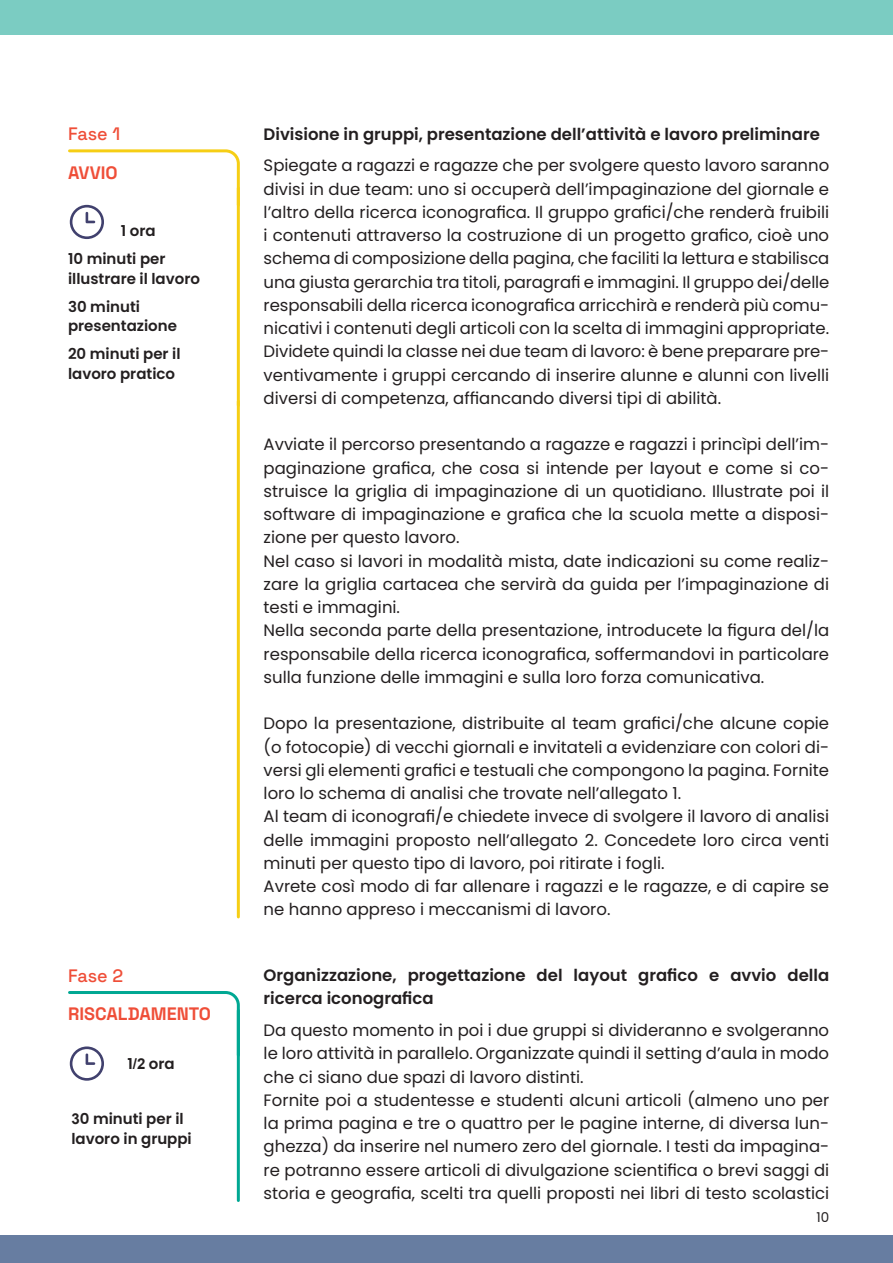
<style>
.page{position:relative;width:893px;height:1263px;background:#fff}
.page>*{position:absolute;margin:0;border:0;box-sizing:border-box;transform-origin:0 0}
.t1{font:300 18px/38.5px "Space Grotesk";color:#ef4e38}
.t2{font:16.5px/23.2px "Poppins";color:#231f20}
.t3{font:600 16.5px/23.2px "Poppins";color:#231f20}
.t4{font:600 15px/28px "Poppins";color:#231f20}
.t5{font:13.5px "Poppins";color:#231f20}
.s1{font-family:"Arial";font-weight:700}
</style>
<div class="page">
<div style="left:0;top:1235px;width:893px;height:28px;background:#677da1"></div>
<div style="left:0;top:0;width:893px;height:35px;background:#7bccc2"></div>
<hr style="left:237px;top:188px;width:3px;height:217px;background:#f6ce15">
<hr style="left:237px;top:401px;width:3px;height:516px;background:#f6ce15">
<hr style="left:237px;top:1010px;width:3px;height:190px;background:#00a893">
<svg style="left:68px;top:149px;width:172px;height:90px"></svg>
<svg style="left:68px;top:991px;width:172px;height:90px"></svg>
<p class="t1" style="left:68px;top:113px;width:54px">Fase 1<br>AVVIO</p>
<p class="t4" style="left:68px;top:217px;width:99px;text-indent:53px">1 ora<br>10 minuti per</p>
<p class="t4" style="left:68px;top:265px;width:133px">illustrare il lavoro<br>30 minuti</p>
<p class="t4" style="left:68px;top:312px;width:114px">presentazione<br>20 minuti per il</p>
<p class="t4" style="left:68px;top:360px;width:109px">lavoro pratico</p>
<p class="t1" style="left:68px;top:955px;width:145px">Fase 2<br>RISCALDAMENTO</p>
<p class="t4" style="left:127px;top:1050px;width:49px">1<span class="s1">/2</span> ora</p>
<p class="t4" style="left:71px;top:1109px;width:122px;line-height:19.5px"><span class="s1">3</span>0 minuti per il lavoro in gruppi</p>
<p class="t3" style="left:264px;top:122px;width:558px">Divisione in gruppi, presentazione dell’attività e lavoro preliminare</p>
<p class="t2" style="left:264px;top:154px;width:567px;text-align:justify">Spiegate a ragazzi e ragazze che per svolgere questo lavoro saranno divisi in due team: uno si occuperà dell’impaginazione del giornale e l’altro della ricerca iconografica. Il gruppo grafici/che renderà fruibili i contenuti attraverso la costruzione di un progetto grafico, cioè uno schema di composizione della pagina, che faciliti la lettura e stabilisca una giusta gerarchia tra titoli, paragrafi e immagini. Il gruppo dei/delle responsabili della ricerca iconografica arricchirà e renderà più comu&shy;nicativi i contenuti degli articoli con la scelta di immagini appropriate.<br>Dividete quindi la classe nei due team di lavoro: è bene preparare pre&shy;ventivamente i gruppi cercando di inserire alunne e alunni con livelli diversi di competenza, affiancando diversi tipi di abilità.</p>
<p class="t2" style="left:264px;top:433px;width:567px">Avviate il percorso presentando a ragazze e ragazzi i princìpi dell’im&shy;paginazione grafica, che cosa si intende per layout e come si co&shy;struisce la griglia di impaginazione di un quotidiano. Illustrate poi il software di impaginazione e grafica che la scuola mette a disposi&shy;zione per questo lavoro.<br>Nel caso si lavori in modalità mista, date indicazioni su come realiz&shy;zare la griglia cartacea che servirà da guida per l’impaginazione di testi e immagini.<br>Nella seconda parte della presentazione, introducete la figura del/la responsabile della ricerca iconografica, soffermandovi in particolare sulla funzione delle immagini e sulla loro forza comunicativa.</p>
<p class="t2" style="left:264px;top:712px;width:567px">Dopo la presentazione, distribuite al team grafici/che alcune copie (o fotocopie) di vecchi giornali e invitateli a evidenziare con colori di&shy;versi gli elementi grafici e testuali che compongono la pagina. Fornite loro lo schema di analisi che trovate nell’allegato 1.<br>Al team di iconografi/e chiedete invece di svolgere il lavoro di analisi delle immagini proposto nell’allegato 2. Concedete loro circa venti minuti per questo tipo di lavoro, poi ritirate i fogli.<br>Avrete così modo di far allenare i ragazzi e le ragazze, e di capire se ne hanno appreso i meccanismi di lavoro.</p>
<p class="t3" style="left:264px;top:964px;width:567px">Organizzazione, progettazione del layout grafico e avvio della ricerca iconografica</p>
<p class="t2" style="left:264px;top:1019px;width:567px">Da questo momento in poi i due gruppi si divideranno e svolgeranno le loro attività in parallelo. Organizzate quindi il setting d’aula in modo che ci siano due spazi di lavoro distinti.<br>Fornite poi a studentesse e studenti alcuni articoli (almeno uno per la prima pagina e tre o quattro per le pagine interne, di diversa lun&shy;ghezza) da inserire nel numero zero del giornale. I testi da impagina&shy;re potranno essere articoli di divulgazione scientifica o brevi saggi di storia e geografia, scelti tra quelli proposti nei libri di testo scolastici</p>
<p class="t5" style="left:816px;top:1209px;width:14px">10</p>
</div>
